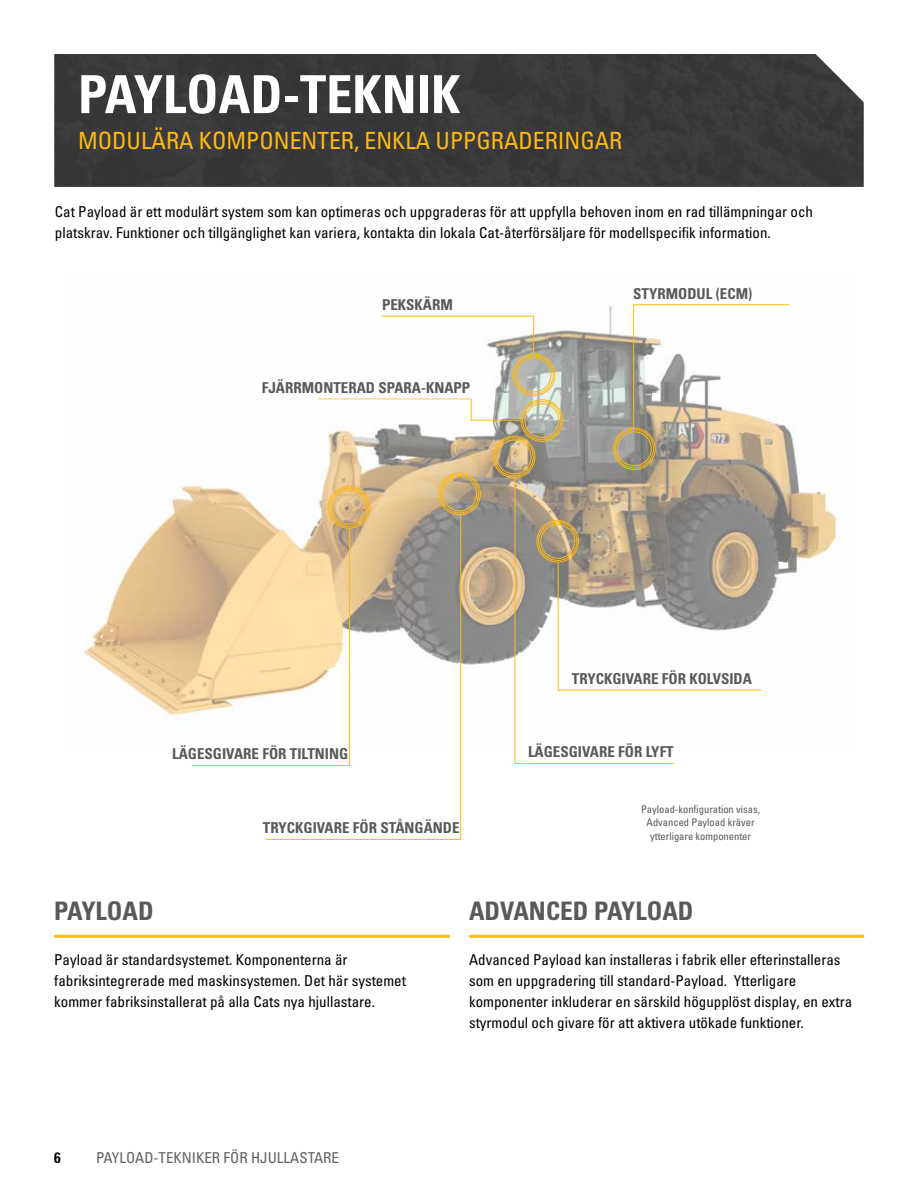
<style>
.page{position:relative;width:918px;height:1188px;background:#fff}
.page>*{position:absolute;margin:0;border:0;box-sizing:border-box;transform-origin:0 0}
.t1{font:52.5px "Univers LTCYR 67 Bold Cond";color:#fff}
.t2{font:25.5px "Univers LTCYR 67 Bold Cond";color:#58595b}
.t3{font:condensed 23.7px "Univers LTCYR 57";color:#fdba12}
.t4{font:condensed 15px/21px "Univers LTCYR 57";color:#000}
.t5{font:15px "Univers LTCYR 67 Bold Cond";color:#58595b}
.t6{font:condensed 15px "Univers LTCYR 57";color:#5e6263}
.t7{font:15px "Univers LTCYR 67 Bold Cond";color:#000}
.t8{font:condensed 10.5px/13.5px "Univers LTCYR 57";color:#58595b;text-align:center}
</style>
<div class="page">
<div style="left:54px;top:54px;width:810px;height:133px;background:#383739"></div>
<hr style="left:54px;top:935px;width:396px;height:3px;background:#fdba12">
<hr style="left:469px;top:935px;width:395px;height:3px;background:#fdba12">
<img style="left:84px;top:398px;width:753px;height:346px">
<hr style="left:318px;top:399px;width:153px;height:1px;background:#ffc95b">
<svg style="left:191px;top:486px;width:180px;height:280px"></svg>
<svg style="left:265px;top:514px;width:196px;height:326px"></svg>
<svg style="left:514px;top:691px;width:161px;height:73px"></svg>
<svg style="left:381px;top:304px;width:410px;height:387px"></svg>
<h1 class="t1" style="left:78px;top:62px;width:384px">PAYLOAD-TEKNIK</h1>
<h3 class="t3" style="left:78px;top:126px;width:546px">MODULÄRA KOMPONENTER, ENKLA UPPGRADERINGAR</h3>
<p class="t4" style="left:55px;top:200px;width:760px">Cat Payload är ett modulärt system som kan optimeras och uppgraderas för att uppfylla behoven inom en rad tillämpningar och platskrav. Funktioner och tillgänglighet kan variera, kontakta din lokala Cat-återförsäljare för modellspecifik information.</p>
<p class="t5" style="left:382px;top:295px;width:72px">PEKSKÄRM</p>
<p class="t5" style="left:262px;top:378px;width:210px">FJÄRRMONTERAD SPARA-KNAPP</p>
<p class="t5" style="left:633px;top:284px;width:121px">STYRMODUL (ECM)</p>
<p class="t5" style="left:172px;top:745px;width:178px">LÄGESGIVARE FÖR TILTNING</p>
<p class="t5" style="left:263px;top:819px;width:198px">TRYCKGIVARE FÖR STÅNGÄNDE</p>
<p class="t5" style="left:572px;top:669px;width:182px">TRYCKGIVARE FÖR KOLVSIDA</p>
<p class="t5" style="left:528px;top:743px;width:147px">LÄGESGIVARE FÖR LYFT</p>
<p class="t8" style="left:641px;top:802px;width:120px">Payload-konfiguration visas,<br>Advanced Payload kräver ytterligare komponenter</p>
<h2 class="t2" style="left:54px;top:895px;width:101px">PAYLOAD</h2>
<p class="t4" style="left:54px;top:949px;width:353px">Payload är standardsystemet. Komponenterna är fabriksintegrerade med maskinsystemen. Det här systemet kommer fabriksinstallerat på alla Cats nya hjullastare.</p>
<p class="t7" style="left:54px;top:1148px;width:8px">6</p>
<p class="t6" style="left:96px;top:1148px;width:245px">PAYLOAD-TEKNIKER FÖR HJULLASTARE</p>
<h2 class="t2" style="left:469px;top:895px;width:226px">ADVANCED PAYLOAD</h2>
<p class="t4" style="left:469px;top:949px;width:385px">Advanced Payload kan installeras i fabrik eller efterinstalleras som en uppgradering till standard-Payload. Ytterligare komponenter inkluderar en särskild högupplöst display, en extra styrmodul och givare för att aktivera utökade funktioner.</p>
</div>
